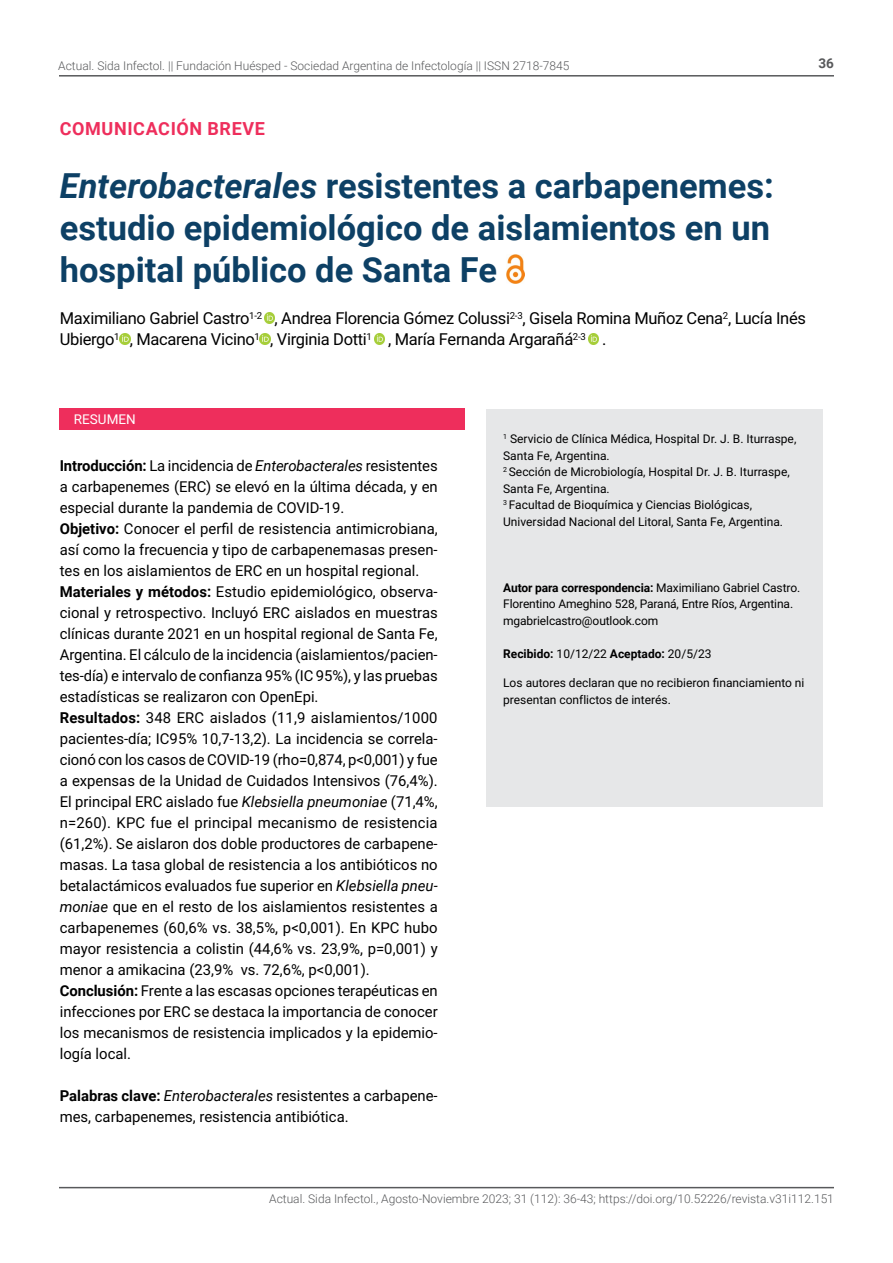
<style>
.page{position:relative;width:893px;height:1263px;background:#fff}
.page>*{position:absolute;margin:0;border:0;box-sizing:border-box;transform-origin:0 0}
.t1{font:700 34.5px/42px "Roboto";color:#0d4065;text-align:justify}
.t2{font:700 18px "Roboto";letter-spacing:.035em;color:#ee2e5c}
.t3{font:16.5px/21px "Roboto";letter-spacing:-.02em;color:#000}
.t4{font:15px/21px "Roboto";color:#000}
.t5{font:13.5px "Roboto";color:#fff}
.t6{font:700 13.5px "Roboto";color:#58595b}
.t7{font:12px/16.5px "Roboto";color:#000}
.t8{font:300 12px "Roboto";color:#58595b}
.t9{font:700 12px "Roboto";color:#000}
.s1{font-style:italic}
.s2{font-weight:700}
.s3{font-weight:400}
</style>
<div class="page">
<hr style="left:59px;top:75px;width:775px;height:2px;background:#58595b">
<hr style="left:59px;top:1187px;width:775px;height:1px;background:#58595b">
<div style="left:60px;top:408px;width:405px;height:21px;background:#ee2e5c"></div>
<div style="left:486px;top:409px;width:337px;height:398px;background:#e6e7e8"></div>
<svg style="left:264px;top:312px;width:11px;height:11px"></svg>
<svg style="left:119px;top:334px;width:11px;height:10px"></svg>
<svg style="left:260px;top:333px;width:10px;height:11px"></svg>
<svg style="left:374px;top:334px;width:11px;height:10px"></svg>
<svg style="left:588px;top:334px;width:11px;height:10px"></svg>
<img style="left:506px;top:255px;width:18px;height:28px">
<p class="t8" style="left:58px;top:58px;width:513px">Actual. Sida Infectol. || Fundación Huésped - Sociedad Argentina de Infectología || ISSN 2718-7845</p>
<p class="t6" style="left:818px;top:54px;width:17px">36</p>
<p class="t2" style="left:60px;top:116px;width:207px">COMUNICACIÓN BREVE</p>
<h1 class="t1" style="left:60px;top:163px;width:716px"><span class="s1">Enterobacterales</span> resistentes a carbapenemes: estudio epidemiológico de aislamientos en un hospital público de Santa Fe</h1>
<p class="t3" style="left:60px;top:307px;width:748px">Maximiliano Gabriel Castro<sup>1-2</sup> , Andrea Florencia Gómez Colussi<sup>2-3</sup>, Gisela Romina Muñoz Cena<sup>2</sup>, Lucía Inés<br>Ubiergo<sup>1</sup> , Macarena Vicino<sup>1</sup> , Virginia Dotti<sup>1</sup> , María Fernanda Argarañá<sup>2-3</sup> .</p>
<p class="t5" style="left:74px;top:410px;width:63px">RESUMEN</p>
<p class="t4" style="left:60px;top:455px;width:380px"><span class="s2">Introducción:</span> La incidencia de <span class="s1">Enterobacterales</span> resistentes a carbapenemes (ERC) se elevó en la última década, y en especial durante la pandemia de COVID-19.<br><span class="s2">Objetivo:</span> Conocer el perfil de resistencia antimicrobiana, así como la frecuencia y tipo de carbapenemasas presen&shy;tes en los aislamientos de ERC en un hospital regional.<br><span class="s2">Materiales y métodos:</span> Estudio epidemiológico, observa&shy;cional y retrospectivo. Incluyó ERC aislados en muestras clínicas durante 2021 en un hospital regional de Santa Fe, Argentina. El cálculo de la incidencia (aislamientos/pacien&shy;tes-día) e intervalo de confianza 95% (IC 95%), y las pruebas estadísticas se realizaron con OpenEpi.<br><span class="s2">Resultados:</span> 348 ERC aislados (11,9 aislamientos/1000 pacientes-día; IC95% 10,7-13,2). La incidencia se correla&shy;cionó con los casos de COVID-19 (rho=0,874, p&lt;0,001) y fue a expensas de la Unidad de Cuidados Intensivos (76,4%).<br>El principal ERC aislado fue <span class="s1">Klebsiella pneumoniae</span> (71,4%, n=260). KPC fue el principal mecanismo de resistencia (61,2%). Se aislaron dos doble productores de carbapene&shy;masas. La tasa global de resistencia a los antibióticos no betalactámicos evaluados fue superior en <span class="s1">Klebsiella pneu&shy;moniae</span> que en el resto de los aislamientos resistentes a carbapenemes (60,6% vs. 38,5%, p&lt;0,001). En KPC hubo mayor resistencia a colistin (44,6% vs. 23,9%, p=0,001) y menor a amikacina (23,9% vs. 72,6%, p&lt;0,001).<br><span class="s2">Conclusión:</span> Frente a las escasas opciones terapéuticas en infecciones por ERC se destaca la importancia de conocer los mecanismos de resistencia implicados y la epidemio&shy;logía local.</p>
<p class="t4" style="left:60px;top:1085px;width:379px"><span class="s2">Palabras clave:</span> <span class="s1">Enterobacterales</span> resistentes a carbapene&shy;mes, carbapenemes, resistencia antibiótica.</p>
<p class="t7" style="left:503px;top:430px;width:295px"><sup>1</sup> Servicio de Clínica Médica, Hospital Dr. J. B. Iturraspe, Santa Fe, Argentina.<br><sup>2</sup> Sección de Microbiología, Hospital Dr. J. B. Iturraspe, Santa Fe, Argentina.<br><sup>3</sup> Facultad de Bioquímica y Ciencias Biológicas, Universidad Nacional del Litoral, Santa Fe, Argentina.</p>
<p class="t7" style="left:503px;top:579px;width:298px"><span class="s2">Autor para correspondencia:</span> Maximiliano Gabriel Castro.<br>Florentino Ameghino 528, Paraná, Entre Ríos, Argentina. mgabrielcastro@outlook.com</p>
<p class="t9" style="left:503px;top:645px;width:210px">Recibido: <span class="s3">10/12/22</span> Aceptado: <span class="s3">20/5/23</span></p>
<p class="t7" style="left:503px;top:674px;width:303px">Los autores declaran que no recibieron financiamiento ni presentan conflictos de interés.</p>
<p class="t8" style="left:269px;top:1190px;width:566px">Actual. Sida Infectol., Agosto-Noviembre 2023; 31 (112): 36-43; https://doi.org/10.52226/revista.v31i112.151</p>
</div>
